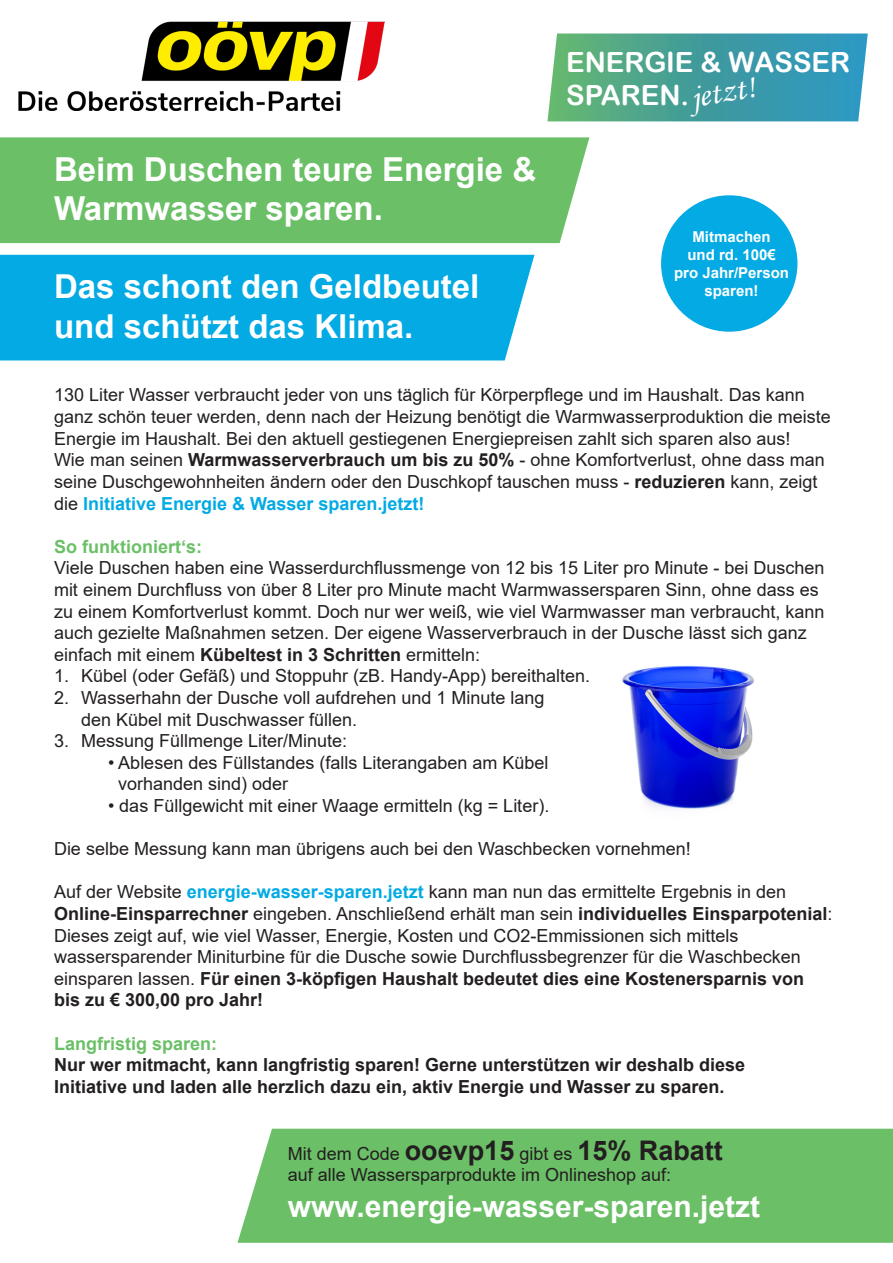
<style>
.page{position:relative;width:893px;height:1263px;background:#fff}
.page>*{position:absolute;margin:0;border:0;box-sizing:border-box;transform-origin:0 0}
.t1{font:33.6px "Monotype Corsiva";color:#fff}
.t2{font:700 33px "Arial";color:#fff}
.t3{font:700 30px "Arial";color:#fff}
.t4{font:27.75px/33.3px "Arial Rounded MT Bold";color:#fff}
.t5{font:18px/21.6px "Arial";color:#231f20}
.t6{font:700 18px "Arial";color:#231f20}
.t7{font:700 18px "Arial";color:#6bc067}
.t8{font:700 15px "Arial";color:#fff}
.s1{font-weight:700}
.s2{font-weight:700;color:#03aae3}
.s3{font-weight:400}
.s4{font-weight:700;font-size:27px}
</style>
<div class="page">
<div style="left:0;top:255px;width:534px;height:105px;background:#03aae3"></div>
<div style="left:0;top:137px;width:589px;height:106px;background:#6bc067"></div>
<svg style="left:547px;top:33px;width:321px;height:88px;background:#4aa39f"></svg>
<div style="left:237px;top:1129px;width:656px;height:114px;background:#6bc067"></div>
<img style="left:622px;top:665px;width:132px;height:144px">
<div style="left:661px;top:195px;width:136px;height:137px;background:#03aae3;border-radius:50%"></div>
<img style="left:18px;top:21px;width:366px;height:89px">
<p class="t2" style="left:54px;top:146px;width:484px">Beim Duschen teure Energie &amp;</p>
<p class="t2" style="left:54px;top:185px;width:330px">Warmwasser sparen.</p>
<p class="t2" style="left:54px;top:263px;width:427px">Das schont den Geldbeutel</p>
<p class="t2" style="left:54px;top:303px;width:361px">und schützt das Klima.</p>
<h3 class="t4" style="left:566px;top:45px;width:285px">ENERGIE &amp; WASSER<br>SPAREN.</h3>
<h1 class="t1" style="left:688px;top:77px;width:66px;rotate:-10deg">jetzt!</h1>
<p class="t8" style="left:692px;top:226px;width:80px">Mitmachen</p>
<p class="t8" style="left:687px;top:244px;width:90px">und rd. 100€</p>
<p class="t8" style="left:674px;top:262px;width:117px">pro Jahr/Person</p>
<p class="t8" style="left:704px;top:280px;width:56px">sparen!</p>
<p class="t5" style="left:54px;top:384px;width:778px">130 Liter Wasser verbraucht jeder von uns täglich für Körperpflege und im Haushalt. Das kann ganz schön teuer werden, denn nach der Heizung benötigt die Warmwasserproduktion die meiste<br>Energie im Haushalt. Bei den aktuell gestiegenen Energiepreisen zahlt sich sparen also aus!</p>
<p class="t5" style="left:54px;top:449px;width:772px">Wie man seinen <span class="s1">Warmwasserverbrauch um bis zu 50%</span> - ohne Komfortverlust, ohne dass man seine Duschgewohnheiten ändern oder den Duschkopf tauschen muss - <span class="s1">reduzieren</span> kann, zeigt die <span class="s2">Initiative Energie &amp; Wasser sparen.jetzt!</span></p>
<p class="t7" style="left:54px;top:534px;width:150px">So funktioniert‘s:</p>
<p class="t5" style="left:54px;top:557px;width:772px">Viele Duschen haben eine Wasserdurchflussmenge von 12 bis 15 Liter pro Minute - bei Duschen mit einem Durchfluss von über 8 Liter pro Minute macht Warmwassersparen Sinn, ohne dass es zu einem Komfortverlust kommt. Doch nur wer weiß, wie viel Warmwasser man verbraucht, kann auch gezielte Maßnahmen setzen. Der eigene Wasserverbrauch in der Dusche lässt sich ganz einfach mit einem <span class="s1">Kübeltest in 3 Schritten</span> ermitteln:</p>
<p class="t5" style="left:54px;top:665px;width:538px">1. Kübel (oder Gefäß) und Stoppuhr (zB. Handy-App) bereithalten.</p>
<p class="t5" style="left:81px;top:687px;width:465px;text-indent:-27px">2. Wasserhahn der Dusche voll aufdrehen und 1 Minute lang den Kübel mit Duschwasser füllen.</p>
<p class="t5" style="left:54px;top:730px;width:295px">3. Messung Füllmenge Liter/Minute:</p>
<p class="t5" style="left:118px;top:751px;width:432px;text-indent:-10px">• Ablesen des Füllstandes (falls Literangaben am Kübel vorhanden sind) oder</p>
<p class="t5" style="left:108px;top:795px;width:443px">• das Füllgewicht mit einer Waage ermitteln (kg = Liter).</p>
<p class="t5" style="left:54px;top:838px;width:638px">Die selbe Messung kann man übrigens auch bei den Waschbecken vornehmen!</p>
<p class="t5" style="left:54px;top:881px;width:734px">Auf der Website <span class="s2">energie-wasser-sparen.jetzt</span> kann man nun das ermittelte Ergebnis in den</p>
<p class="t6" style="left:54px;top:901px;width:780px">Online-Einsparrechner <span class="s3">eingeben. Anschließend erhält man sein</span> individuelles Einsparpotenial<span class="s3">:</span></p>
<p class="t5" style="left:54px;top:924px;width:686px">Dieses zeigt auf, wie viel Wasser, Energie, Kosten und CO2-Emmissionen sich mittels</p>
<p class="t5" style="left:54px;top:946px;width:748px">wassersparender Miniturbine für die Dusche sowie Durchflussbegrenzer für die Waschbecken</p>
<p class="t6" style="left:54px;top:966px;width:752px"><span class="s3">einsparen lassen.</span> Für einen 3-köpfigen Haushalt bedeutet dies eine Kostenersparnis von</p>
<p class="t6" style="left:54px;top:987px;width:211px">bis zu € 300,00 pro Jahr!</p>
<p class="t7" style="left:54px;top:1030px;width:165px">Langfristig sparen:</p>
<p class="t6" style="left:54px;top:1052px;width:693px">Nur wer mitmacht, kann langfristig sparen! Gerne unterstützen wir deshalb diese</p>
<p class="t6" style="left:54px;top:1074px;width:672px">Initiative und laden alle herzlich dazu ein, aktiv Energie und Wasser zu sparen.</p>
<p class="t5" style="left:288px;top:1143px;width:437px">Mit dem Code <span class="s4">ooevp15</span> gibt es <span class="s4">15% Rabatt</span></p>
<p class="t5" style="left:288px;top:1164px;width:385px">auf alle Wassersparprodukte im Onlineshop auf:</p>
<p class="t3" style="left:288px;top:1186px;width:474px">www.energie-wasser-sparen.jetzt</p>
</div>
